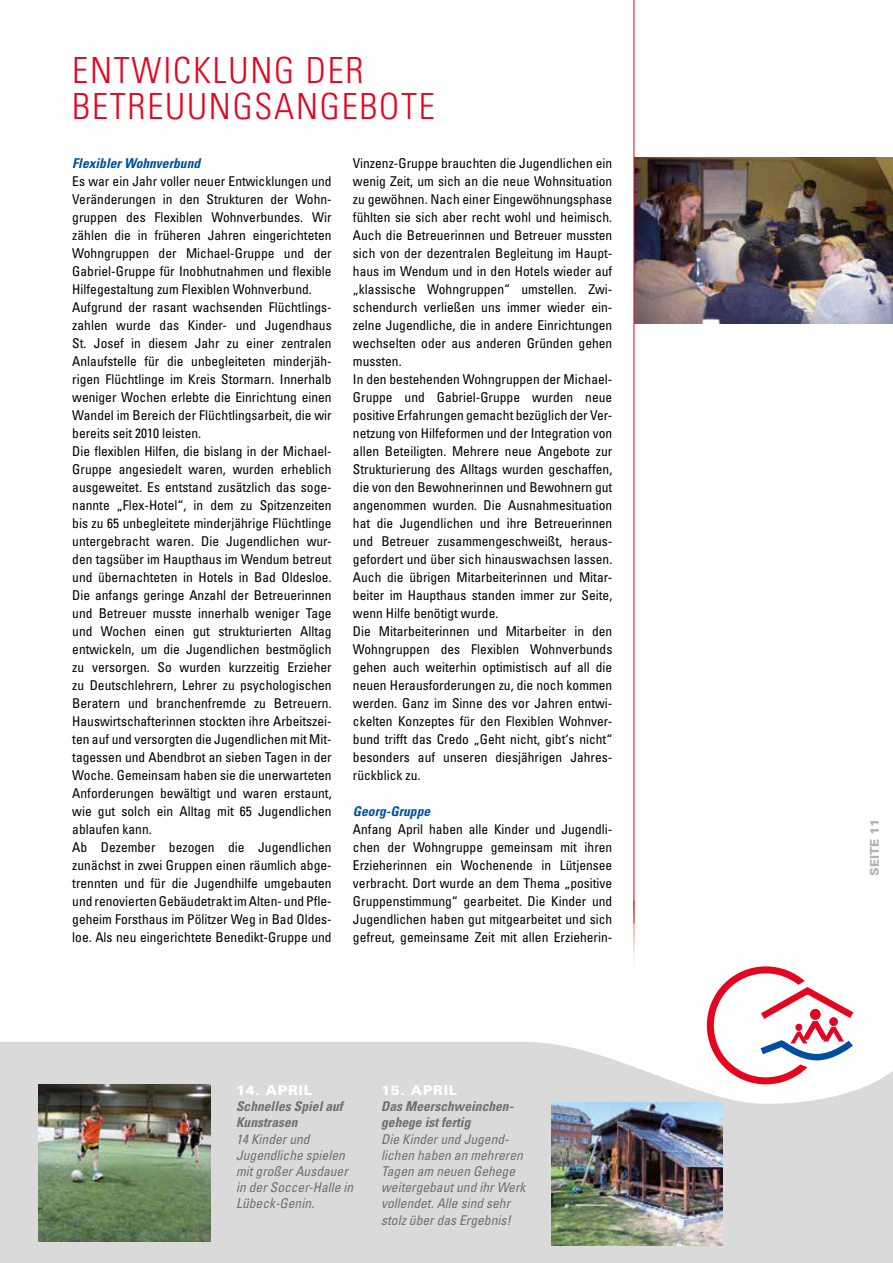
<style>
.page{position:relative;width:893px;height:1263px;background:#fff}
.page>*{position:absolute;margin:0;border:0;box-sizing:border-box;transform-origin:0 0}
.t1{font:300 condensed 36px/36px "Univers";letter-spacing:.05em;color:#e40521}
.t2{font:condensed 13.5px/18px "Univers";color:#000}
.t3{font:italic condensed 13.5px/16.2px "Univers";color:#706f6f}
.t4{font:italic 700 condensed 13.5px/16.2px "Univers";color:#706f6f}
.t5{font:italic 700 condensed 13.5px "Univers";color:#004f9f}
.t6{font:900 13.5px "Univers";letter-spacing:.05em;color:#fff}
.t7{font:900 12px "Univers";color:#b3b2b2}
</style>
<div class="page">
<img style="left:635px;top:157px;width:258px;height:166px">
<div style="left:0;top:1042px;width:893px;height:221px;background:#dadada"></div>
<svg style="left:707px;top:966px;width:146px;height:118px"></svg>
<hr style="left:634px;top:0;width:1px;height:923px;background:#e40521">
<hr style="left:634px;top:901px;width:1px;height:66px;background:#fff">
<img style="left:38px;top:1084px;width:173px;height:157px">
<img style="left:552px;top:1102px;width:170px;height:144px">
<h1 class="t1" style="left:72px;top:52px;width:364px">ENTWICKLUNG DER<br>BETREUUNGSANGEBOTE</h1>
<p class="t5" style="left:72px;top:155px;width:129px">Flexibler Wohnverbund</p>
<p class="t2" style="left:72px;top:172px;width:261px">Es war ein Jahr voller neuer Entwicklungen und Veränderungen in den Strukturen der Wohn&shy;gruppen des Flexiblen Wohnverbundes. Wir zählen die in früheren Jahren eingerichteten Wohngruppen der Michael-Gruppe und der Gabriel-Gruppe für Inobhutnahmen und flexible Hilfegestaltung zum Flexiblen Wohnverbund.<br>Aufgrund der rasant wachsenden Flüchtlings&shy;zahlen wurde das Kinder- und Jugendhaus St. Josef in diesem Jahr zu einer zentralen Anlaufstelle für die unbegleiteten minderjäh&shy;rigen Flüchtlinge im Kreis Stormarn. Innerhalb weniger Wochen erlebte die Einrichtung einen Wandel im Bereich der Flüchtlingsarbeit, die wir bereits seit 2010 leisten.<br>Die flexiblen Hilfen, die bislang in der Michael-Gruppe angesiedelt waren, wurden erheblich ausgeweitet. Es entstand zusätzlich das soge&shy;nannte „Flex-Hotel“, in dem zu Spitzenzeiten bis zu 65 unbegleitete minderjährige Flüchtlinge untergebracht waren. Die Jugendlichen wur&shy;den tagsüber im Haupthaus im Wendum betreut und übernachteten in Hotels in Bad Oldesloe.<br>Die anfangs geringe Anzahl der Betreuerinnen und Betreuer musste innerhalb weniger Tage und Wochen einen gut strukturierten Alltag entwickeln, um die Jugendlichen bestmöglich zu versorgen. So wurden kurzzeitig Erzieher zu Deutschlehrern, Lehrer zu psychologischen Beratern und branchenfremde zu Betreuern.<br>Hauswirtschafterinnen stockten ihre Arbeitszei&shy;ten auf und versorgten die Jugendlichen mit Mit&shy;tagessen und Abendbrot an sieben Tagen in der Woche. Gemeinsam haben sie die unerwarteten Anforderungen bewältigt und waren erstaunt, wie gut solch ein Alltag mit 65 Jugendlichen ablaufen kann.<br>Ab Dezember bezogen die Jugendlichen zunächst in zwei Gruppen einen räumlich abge&shy;trennten und für die Jugendhilfe umgebauten und renovierten Gebäudetrakt im Alten- und Pfle&shy;geheim Forsthaus im Pölitzer Weg in Bad Oldes&shy;loe. Als neu eingerichtete Benedikt-Gruppe und</p>
<p class="t2" style="left:353px;top:154px;width:261px">Vinzenz-Gruppe brauchten die Jugendlichen ein wenig Zeit, um sich an die neue Wohnsituation zu gewöhnen. Nach einer Eingewöhnungsphase fühlten sie sich aber recht wohl und heimisch.<br>Auch die Betreuerinnen und Betreuer mussten sich von der dezentralen Begleitung im Haupt&shy;haus im Wendum und in den Hotels wieder auf „klassische Wohngruppen“ umstellen. Zwi&shy;schendurch verließen uns immer wieder ein&shy;zelne Jugendliche, die in andere Einrichtungen wechselten oder aus anderen Gründen gehen mussten.<br>In den bestehenden Wohngruppen der Michael-Gruppe und Gabriel-Gruppe wurden neue positive Erfahrungen gemacht bezüglich der Ver&shy;netzung von Hilfeformen und der Integration von allen Beteiligten. Mehrere neue Angebote zur Strukturierung des Alltags wurden geschaffen, die von den Bewohnerinnen und Bewohnern gut angenommen wurden. Die Ausnahmesituation hat die Jugendlichen und ihre Betreuerinnen und Betreuer zusammengeschweißt, heraus&shy;gefordert und über sich hinauswachsen lassen.<br>Auch die übrigen Mitarbeiterinnen und Mitar&shy;beiter im Haupthaus standen immer zur Seite, wenn Hilfe benötigt wurde.<br>Die Mitarbeiterinnen und Mitarbeiter in den Wohngruppen des Flexiblen Wohnverbunds gehen auch weiterhin optimistisch auf all die neuen Herausforderungen zu, die noch kommen werden. Ganz im Sinne des vor Jahren entwi&shy;ckelten Konzeptes für den Flexiblen Wohnver&shy;bund trifft das Credo „Geht nicht, gibt‘s nicht“ besonders auf unseren diesjährigen Jahres&shy;rückblick zu.</p>
<p class="t5" style="left:353px;top:803px;width:79px">Georg-Gruppe</p>
<p class="t2" style="left:353px;top:820px;width:261px;text-align:justify">Anfang April haben alle Kinder und Jugendli&shy;chen der Wohngruppe gemeinsam mit ihren Erzieherinnen ein Wochenende in Lütjensee verbracht. Dort wurde an dem Thema „positive Gruppenstimmung“ gearbeitet. Die Kinder und Jugendlichen haben gut mitgearbeitet und sich gefreut, gemeinsame Zeit mit allen Erzieherin-</p>
<p class="t6" style="left:236px;top:1082px;width:77px">14. APRIL</p>
<p class="t4" style="left:236px;top:1098px;width:108px">Schnelles Spiel auf<br>Kunstrasen</p>
<p class="t3" style="left:236px;top:1130px;width:119px">14 Kinder und<br>Jugendliche spielen mit großer Ausdauer in der Soccer-Halle in<br>Lübeck-Genin.</p>
<p class="t6" style="left:381px;top:1082px;width:77px">15. APRIL</p>
<p class="t4" style="left:381px;top:1098px;width:134px">Das Meerschweinchen&shy;gehege ist fertig</p>
<p class="t3" style="left:381px;top:1130px;width:146px">Die Kinder und Jugend&shy;lichen haben an mehreren<br>Tagen am neuen Gehege weitergebaut und ihr Werk vollendet. Alle sind sehr stolz über das Ergebnis!</p>
<p class="t7" style="left:867px;top:876px;width:58px;rotate:-90deg">SEITE 11</p>
</div>
